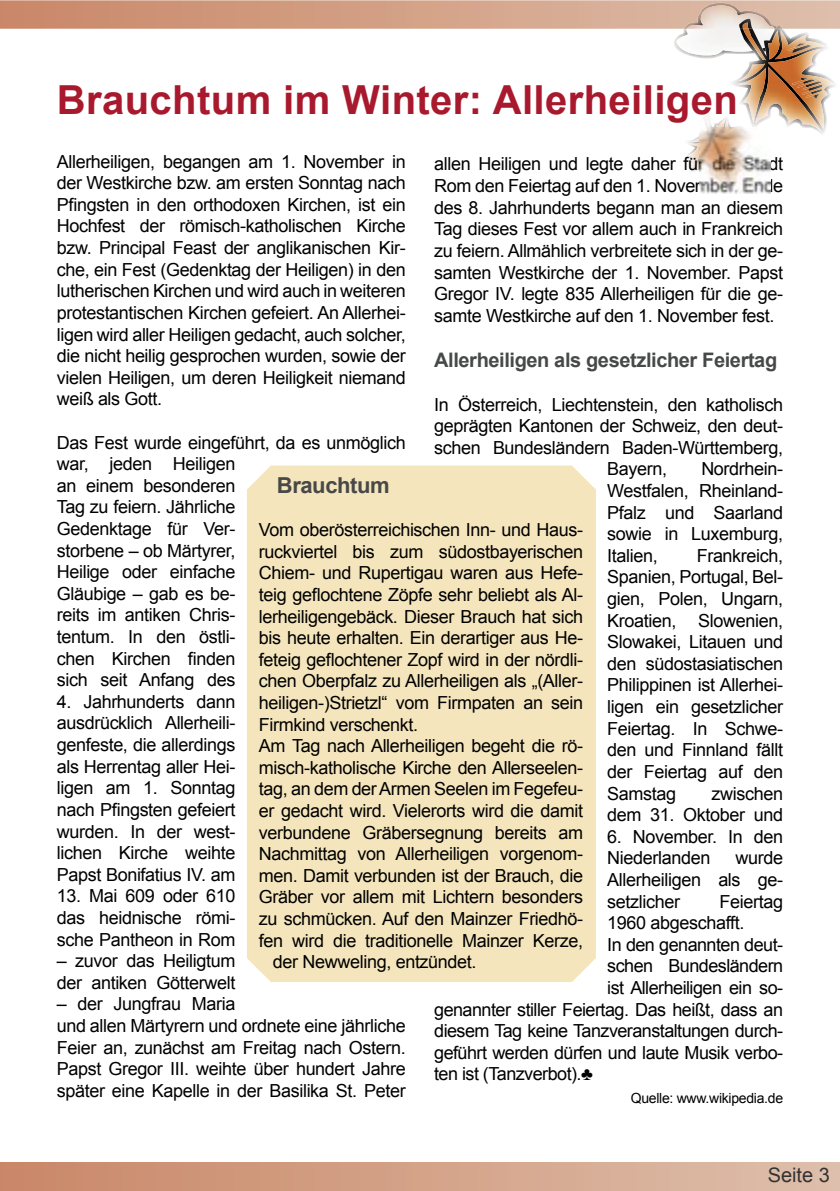
<style>
.page{position:relative;width:840px;height:1191px;background:#fff}
.page>*{position:absolute;margin:0;border:0;box-sizing:border-box;transform-origin:0 0}
.t1{font:700 40px "Arial";letter-spacing:.01em;color:#a9192d}
.t2{font:700 22px "Arial";letter-spacing:-.02em;color:#474848}
.t3{font:700 20px "Arial";letter-spacing:-.02em;color:#474848}
.t4{font:20px "Arial";color:#333}
.t5{font:18px/21.6px "Arial";letter-spacing:-.02em;color:#000;text-align:justify}
.t6{font:14px "Arial";letter-spacing:-.02em;color:#000}
</style>
<div class="page">
<div style="left:0;top:1162px;width:839px;height:28px;background:linear-gradient(to right,#ca8768,#debfab)"></div>
<img style="left:674px;top:39px;width:48px;height:20px">
<img style="left:676px;top:29px;width:51px;height:26px">
<img style="left:727px;top:29px;width:108px;height:105px">
<img style="left:742px;top:29px;width:23px;height:31px">
<svg style="left:0;top:0;width:839px;height:29px;background:#d4a58d"></svg>
<img style="left:767px;top:30px;width:12px;height:19px">
<img style="left:767px;top:49px;width:67px;height:80px">
<img style="left:737px;top:64px;width:27px;height:4px">
<img style="left:754px;top:67px;width:67px;height:65px">
<img style="left:736px;top:68px;width:29px;height:55px">
<img style="left:800px;top:78px;width:21px;height:21px">
<img style="left:787px;top:43px;width:22px;height:8px">
<img style="left:818px;top:82px;width:6px;height:8px">
<img style="left:796px;top:79px;width:22px;height:9px">
<img style="left:791px;top:77px;width:23px;height:8px">
<img style="left:801px;top:86px;width:22px;height:9px">
<img style="left:805px;top:90px;width:18px;height:8px">
<img style="left:687px;top:106px;width:56px;height:66px">
<img style="left:724px;top:120px;width:15px;height:8px">
<img style="left:704px;top:108px;width:5px;height:20px">
<svg style="left:715px;top:119px;width:9px;height:9px"></svg>
<svg style="left:690px;top:137px;width:8px;height:5px"></svg>
<img style="left:688px;top:143px;width:10px;height:27px">
<div style="left:247px;top:465px;width:348px;height:517px;background:#f4e5bc"></div>
<img style="left:698px;top:128px;width:72px;height:65px">
<h1 class="t1" style="left:57px;top:74px;width:682px">Brauchtum im Winter: Allerheiligen</h1>
<p class="t5" style="left:57px;top:151px;width:350px">Allerheiligen, begangen am 1. November in der Westkirche bzw. am ersten Sonntag nach Pfingsten in den orthodoxen Kirchen, ist ein Hochfest der römisch-katholischen Kirche bzw. Principal Feast der anglikanischen Kir&shy;che, ein Fest (Gedenktag der Heiligen) in den lutherischen Kirchen und wird auch in weiteren protestantischen Kirchen gefeiert. An Allerhei&shy;ligen wird aller Heiligen gedacht, auch solcher, die nicht heilig gesprochen wurden, sowie der vielen Heiligen, um deren Heiligkeit niemand weiß als Gott.</p>
<p class="t5" style="left:57px;top:431px;width:350px;text-align:left">Das Fest wurde eingeführt, da es unmöglich war, jeden Heiligen<br>an einem besonderen<br>Tag zu feiern. Jährliche<br>Gedenktage für Ver-<br>storbene – ob Märtyrer,<br>Heilige oder einfache<br>Gläubige – gab es be-<br>reits im antiken Chris-<br>tentum. In den östli-<br>chen Kirchen finden<br>sich seit Anfang des</p>
<p class="t5" style="left:57px;top:691px;width:180px">4. Jahrhunderts dann ausdrücklich Allerheili&shy;genfeste, die allerdings als Herrentag aller Hei&shy;ligen am 1. Sonntag nach Pfingsten gefeiert wurden. In der west&shy;lichen Kirche weihte Papst Bonifatius IV. am</p>
<p class="t5" style="left:57px;top:885px;width:180px">13. Mai 609 oder 610 das heidnische römi&shy;sche Pantheon in Rom</p>
<p class="t5" style="left:57px;top:950px;width:180px">– zuvor das Heiligtum der antiken Götterwelt</p>
<p class="t5" style="left:57px;top:993px;width:350px;text-align:left">– der Jungfrau Maria<br>und allen Märtyrern und ordnete eine jährliche Feier an, zunächst am Freitag nach Ostern.<br>Papst Gregor III. weihte über hundert Jahre später eine Kapelle in der Basilika St. Peter</p>
<p class="t5" style="left:434px;top:153px;width:350px">allen Heiligen und legte daher für die Stadt Rom den Feiertag auf den 1. November. Ende des 8. Jahrhunderts begann man an diesem Tag dieses Fest vor allem auch in Frankreich zu feiern. Allmählich verbreitete sich in der ge&shy;samten Westkirche der 1. November. Papst Gregor IV. legte 835 Allerheiligen für die ge&shy;samte Westkirche auf den 1. November fest.</p>
<p class="t3" style="left:434px;top:347px;width:344px">Allerheiligen als gesetzlicher Feiertag</p>
<p class="t5" style="left:434px;top:393px;width:350px">In Österreich, Liechtenstein, den katholisch</p>
<p class="t5" style="left:434px;top:415px;width:350px">geprägten Kantonen der Schweiz, den deut-</p>
<p class="t5" style="left:434px;top:437px;width:350px">schen Bundesländern Baden-Württemberg,</p>
<p class="t5" style="left:607px;top:458px;width:61px">Bayern,</p>
<p class="t5" style="left:607px;top:458px;width:177px;text-indent:94px">Nordrhein-Westfalen, Rheinland-Pfalz und Saarland sowie in Luxemburg, Italien,</p>
<p class="t2" style="left:277px;top:471px;width:114px">Brauchtum</p>
<p class="t5" style="left:259px;top:519px;width:325px">Vom oberösterreichischen Inn- und Haus-</p>
<p class="t5" style="left:259px;top:541px;width:325px">ruckviertel bis zum südostbayerischen</p>
<p class="t5" style="left:259px;top:562px;width:325px">Chiem- und Rupertigau waren aus Hefe-</p>
<p class="t5" style="left:259px;top:584px;width:325px">teig geflochtene Zöpfe sehr beliebt als Al-</p>
<p class="t5" style="left:259px;top:605px;width:325px">lerheiligengebäck. Dieser Brauch hat sich</p>
<p class="t5" style="left:259px;top:627px;width:325px">bis heute erhalten. Ein derartiger aus He-</p>
<p class="t5" style="left:259px;top:649px;width:325px">feteig geflochtener Zopf wird in der nördli-</p>
<p class="t5" style="left:259px;top:670px;width:325px">chen Oberpfalz zu Allerheiligen als „(Aller-</p>
<p class="t5" style="left:259px;top:692px;width:325px">heiligen-)Strietzl“ vom Firmpaten an sein</p>
<p class="t5" style="left:259px;top:713px;width:161px">Firmkind verschenkt.</p>
<p class="t5" style="left:259px;top:735px;width:325px">Am Tag nach Allerheiligen begeht die rö-</p>
<p class="t5" style="left:259px;top:757px;width:325px">misch-katholische Kirche den Allerseelen-</p>
<p class="t5" style="left:259px;top:778px;width:325px">tag, an dem der Armen Seelen im Fegefeu-</p>
<p class="t5" style="left:259px;top:800px;width:325px">er gedacht wird. Vielerorts wird die damit</p>
<p class="t5" style="left:259px;top:821px;width:325px">verbundene Gräbersegnung bereits am</p>
<p class="t5" style="left:259px;top:843px;width:325px">Nachmittag von Allerheiligen vorgenom-</p>
<p class="t5" style="left:259px;top:865px;width:325px">men. Damit verbunden ist der Brauch, die</p>
<p class="t5" style="left:259px;top:886px;width:325px">Gräber vor allem mit Lichtern besonders</p>
<p class="t5" style="left:259px;top:908px;width:325px">zu schmücken. Auf den Mainzer Friedhö-</p>
<p class="t5" style="left:259px;top:929px;width:325px">fen wird die traditionelle Mainzer Kerze,</p>
<p class="t5" style="left:273px;top:951px;width:205px">der Newweling, entzündet.</p>
<p class="t5" style="left:607px;top:545px;width:177px;text-indent:89px">Frankreich, Spanien, Portugal, Bel&shy;gien, Polen, Ungarn, Kroatien, Slowenien, Slowakei, Litauen und den südostasiatischen Philippinen ist Allerhei&shy;ligen ein gesetzlicher Feiertag. In Schwe&shy;den und Finnland fällt der Feiertag auf den Samstag</p>
<p class="t5" style="left:607px;top:782px;width:177px;text-align:right">zwischen<br>dem 31. Oktober und</p>
<p class="t5" style="left:607px;top:825px;width:177px">6. November. In den<br>Niederlanden</p>
<p class="t5" style="left:607px;top:847px;width:177px;text-indent:128px">wurde Allerheiligen als ge&shy;setzlicher</p>
<p class="t5" style="left:719px;top:890px;width:65px">Feiertag</p>
<p class="t5" style="left:607px;top:912px;width:139px">1960 abgeschafft.</p>
<p class="t5" style="left:607px;top:933px;width:177px">In den genannten deut-</p>
<p class="t5" style="left:607px;top:955px;width:177px">schen Bundesländern</p>
<p class="t5" style="left:607px;top:977px;width:177px">ist Allerheiligen ein so-</p>
<p class="t5" style="left:434px;top:998px;width:350px">genannter stiller Feiertag. Das heißt, dass an</p>
<p class="t5" style="left:434px;top:1020px;width:350px">diesem Tag keine Tanzveranstaltungen durch-</p>
<p class="t5" style="left:434px;top:1041px;width:350px">geführt werden dürfen und laute Musik verbo-</p>
<p class="t5" style="left:434px;top:1063px;width:160px">ten ist (Tanzverbot).♣</p>
<p class="t6" style="left:630px;top:1088px;width:154px">Quelle: www.wikipedia.de</p>
<p class="t4" style="left:767px;top:1162px;width:64px">Seite 3</p>
</div>
